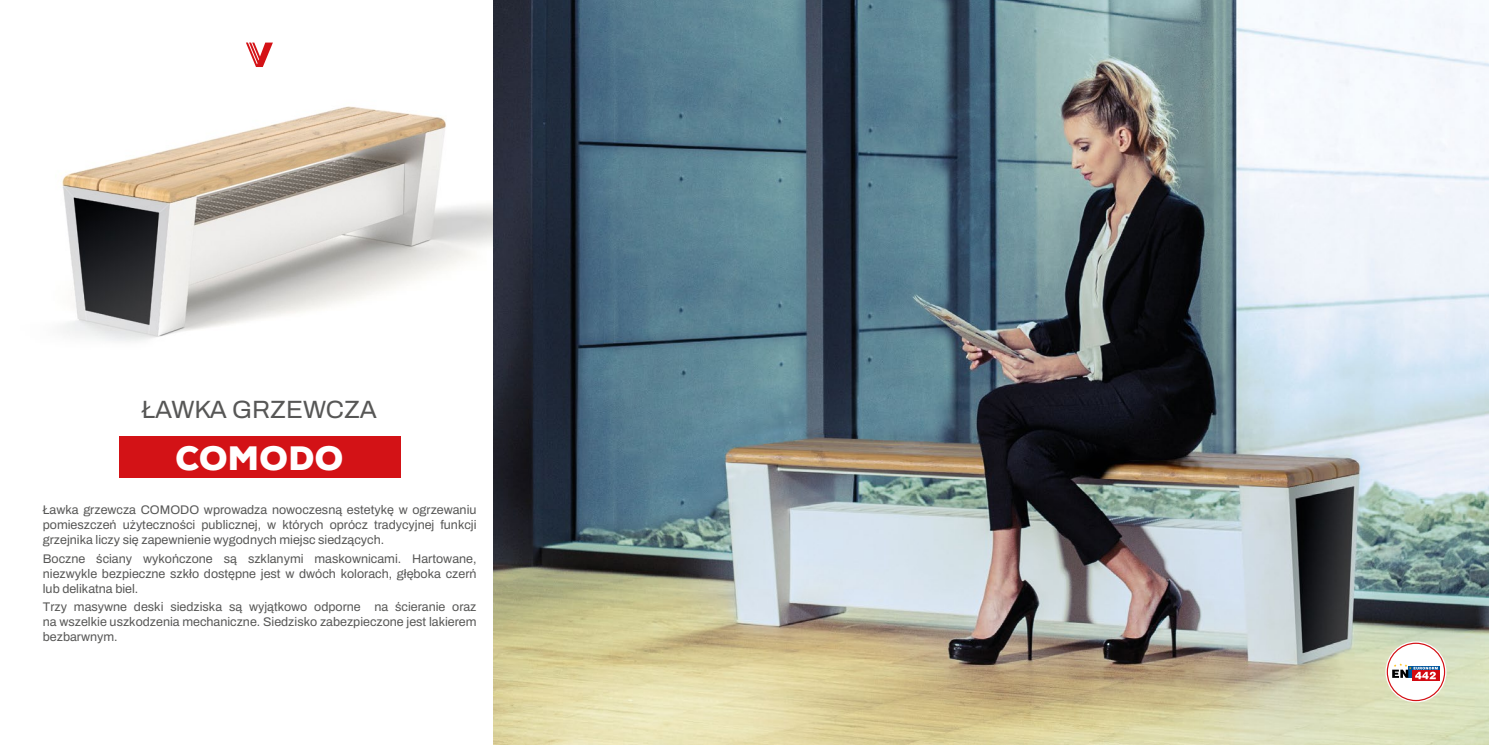
<style>
.page{position:relative;width:1489px;height:745px;background:#fff}
.page>*{position:absolute;margin:0;border:0;box-sizing:border-box;transform-origin:0 0}
.t1{font:900 33.75px "Nexa";letter-spacing:.015em;color:#fff}
.t2{font:600 25px "Archivo";color:#575756}
.t3{font:600 12.5px/15px "Archivo";color:#575756;text-align:justify}
</style>
<div class="page">
<img style="left:62px;top:90px;width:432px;height:277px">
<svg style="left:246px;top:43px;width:27px;height:24px"></svg>
<img style="left:494px;top:0;width:994px;height:744px">
<svg style="left:1385px;top:641px;width:60px;height:60px"></svg>
<div style="left:1385px;top:641px;width:61px;height:61px;border:1px solid #fff;border-radius:50%"></div>
<div style="left:1387px;top:643px;width:56px;height:56px;background:#fff;border-radius:50%"></div>
<div style="left:1408px;top:666px;width:31px;height:11px;background:#c5d8e8"></div>
<svg style="left:1412px;top:669px;width:27px;height:11px"></svg>
<svg style="left:1392px;top:663px;width:45px;height:15px"></svg>
<div style="left:119px;top:436px;width:281px;height:41px;background:#d31216"></div>
<h2 class="t2" style="left:142px;top:391px;width:237px">ŁAWKA GRZEWCZA</h2>
<h1 class="t1" style="left:175px;top:435px;width:169px">COMODO</h1>
<p class="t3" style="left:43px;top:502px;width:435px">Ławka grzewcza COMODO wprowadza nowoczesną estetykę w ogrzewaniu pomieszczeń użyteczności publicznej, w których oprócz tradycyjnej funkcji grzejnika liczy się zapewnienie wygodnych miejsc siedzących.</p>
<p class="t3" style="left:43px;top:550px;width:435px">Boczne ściany wykończone są szklanymi maskownicami. Hartowane, niezwykle bezpieczne szkło dostępne jest w dwóch kolorach, głęboka czerń lub delikatna biel.</p>
<p class="t3" style="left:43px;top:599px;width:435px">Trzy masywne deski siedziska są wyjątkowo odporne na ścieranie oraz na wszelkie uszkodzenia mechaniczne. Siedzisko zabezpieczone jest lakierem bezbarwnym.</p>
</div>
